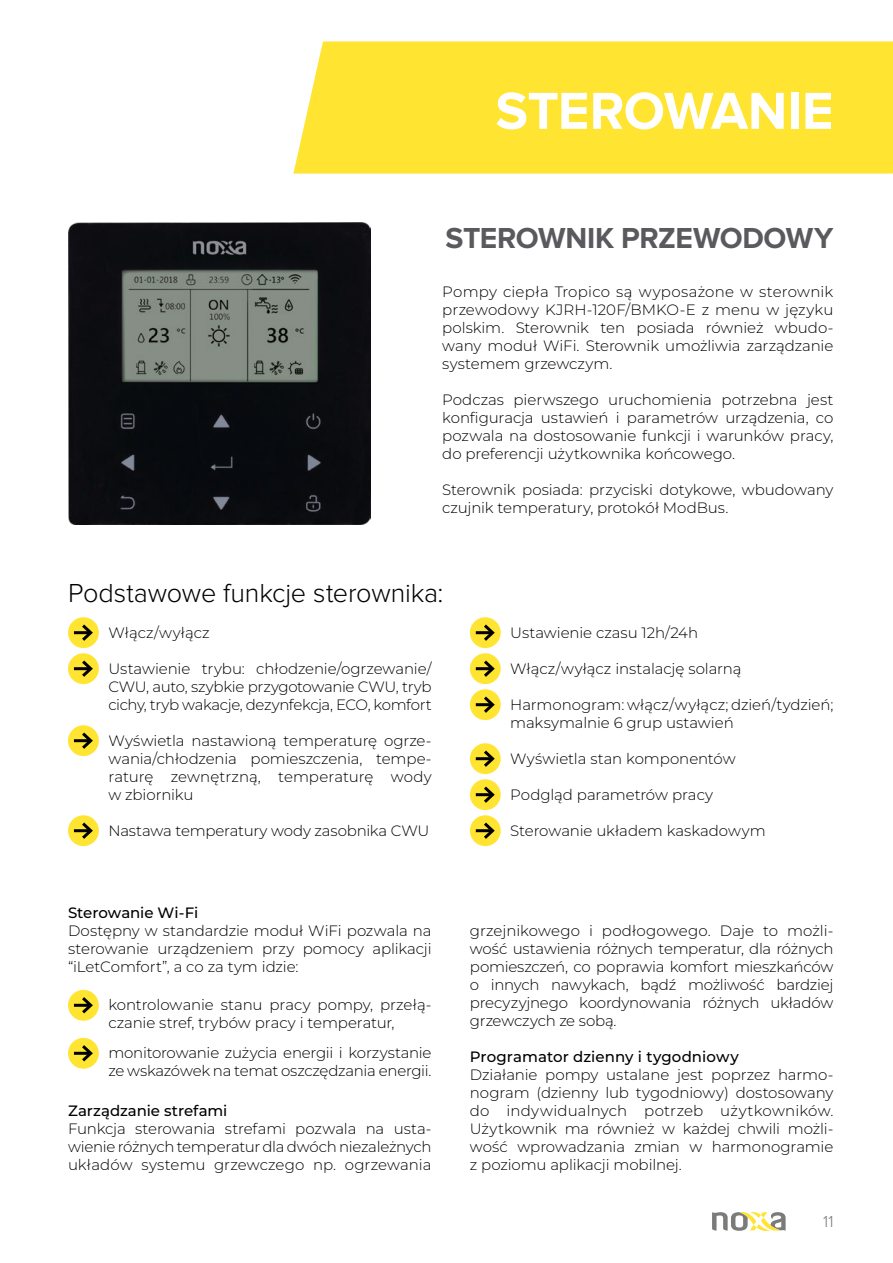
<style>
.page{position:relative;width:893px;height:1263px;background:#fff}
.page>*{position:absolute;margin:0;border:0;box-sizing:border-box;transform-origin:0 0}
.t1{font:700 54px "Proxima Nova";letter-spacing:-.01em;color:#fff}
.t2{font:700 30px "Proxima Nova";letter-spacing:-.015em;color:#5a5a5e}
.t3{font:300 27px "Proxima Nova";letter-spacing:-.005em;color:#000}
.t4{font:300 16.5px "Proxima Nova";color:#7b7b7a}
.t5{font:300 15px/18px "Montserrat";letter-spacing:-.005em;color:#000;text-align:justify}
.t6{font:500 15px "Montserrat";color:#000}
</style>
<div class="page">
<svg style="left:712px;top:1212px;width:74px;height:19px"></svg>
<div style="left:293px;top:41px;width:600px;height:133px;background:#ffe432"></div>
<div style="left:68px;top:617px;width:31px;height:31px;background:#ffe432;border-radius:50%"></div>
<hr style="left:74px;top:631px;width:17px;height:3px;background:#000">
<svg style="left:79px;top:621px;width:16px;height:23px"></svg>
<div style="left:68px;top:653px;width:31px;height:31px;background:#ffe432;border-radius:50%"></div>
<hr style="left:74px;top:667px;width:17px;height:3px;background:#000">
<svg style="left:79px;top:657px;width:16px;height:23px"></svg>
<div style="left:68px;top:725px;width:31px;height:31px;background:#ffe432;border-radius:50%"></div>
<hr style="left:74px;top:739px;width:17px;height:3px;background:#000">
<svg style="left:79px;top:729px;width:16px;height:23px"></svg>
<div style="left:68px;top:815px;width:31px;height:31px;background:#ffe432;border-radius:50%"></div>
<hr style="left:74px;top:829px;width:17px;height:3px;background:#000">
<svg style="left:79px;top:819px;width:16px;height:23px"></svg>
<div style="left:470px;top:617px;width:31px;height:31px;background:#ffe432;border-radius:50%"></div>
<hr style="left:476px;top:631px;width:17px;height:3px;background:#000">
<svg style="left:481px;top:621px;width:16px;height:23px"></svg>
<div style="left:470px;top:653px;width:31px;height:31px;background:#ffe432;border-radius:50%"></div>
<hr style="left:476px;top:667px;width:17px;height:3px;background:#000">
<svg style="left:481px;top:657px;width:16px;height:23px"></svg>
<div style="left:470px;top:689px;width:31px;height:31px;background:#ffe432;border-radius:50%"></div>
<hr style="left:476px;top:703px;width:17px;height:3px;background:#000">
<svg style="left:481px;top:693px;width:16px;height:23px"></svg>
<div style="left:470px;top:743px;width:31px;height:31px;background:#ffe432;border-radius:50%"></div>
<hr style="left:476px;top:757px;width:17px;height:3px;background:#000">
<svg style="left:481px;top:747px;width:16px;height:23px"></svg>
<div style="left:470px;top:779px;width:31px;height:31px;background:#ffe432;border-radius:50%"></div>
<hr style="left:476px;top:793px;width:17px;height:3px;background:#000">
<svg style="left:481px;top:783px;width:16px;height:23px"></svg>
<div style="left:470px;top:815px;width:31px;height:31px;background:#ffe432;border-radius:50%"></div>
<hr style="left:476px;top:829px;width:17px;height:3px;background:#000">
<svg style="left:481px;top:819px;width:16px;height:23px"></svg>
<div style="left:68px;top:990px;width:31px;height:31px;background:#ffe432;border-radius:50%"></div>
<hr style="left:74px;top:1004px;width:17px;height:3px;background:#000">
<svg style="left:79px;top:994px;width:16px;height:22px"></svg>
<div style="left:68px;top:1038px;width:31px;height:31px;background:#ffe432;border-radius:50%"></div>
<hr style="left:74px;top:1052px;width:17px;height:3px;background:#000">
<svg style="left:79px;top:1042px;width:16px;height:22px"></svg>
<img style="left:69px;top:223px;width:302px;height:302px">
<h1 class="t1" style="left:496px;top:80px;width:339px">STEROWANIE</h1>
<h2 class="t2" style="left:445px;top:221px;width:389px">STEROWNIK PRZEWODOWY</h2>
<p class="t5" style="left:442px;top:282px;width:393px">Pompy ciepła Tropico są wyposażone w sterownik przewodowy KJRH-120F/BMKO-E z menu w języku polskim. Sterownik ten posiada również wbudo&shy;wany moduł WiFi. Sterownik umożliwia zarządzanie systemem grzewczym.</p>
<p class="t5" style="left:442px;top:390px;width:393px">Podczas pierwszego uruchomienia potrzebna jest konfiguracja ustawień i parametrów urządzenia, co pozwala na dostosowanie funkcji i warunków pracy, do preferencji użytkownika końcowego.</p>
<p class="t5" style="left:442px;top:480px;width:393px">Sterownik posiada: przyciski dotykowe, wbudowany czujnik temperatury, protokół ModBus.</p>
<h3 class="t3" style="left:68px;top:578px;width:377px">Podstawowe funkcje sterownika:</h3>
<p class="t5" style="left:108px;top:623px;width:103px">Włącz/wyłącz</p>
<p class="t5" style="left:108px;top:659px;width:325px">Ustawienie trybu: chłodzenie/ogrzewanie/ CWU, auto, szybkie przygotowanie CWU, tryb cichy, tryb wakacje, dezynfekcja, ECO, komfort</p>
<p class="t5" style="left:108px;top:731px;width:325px">Wyświetla nastawioną temperaturę ogrze&shy;wania/chłodzenia pomieszczenia, tempe&shy;raturę zewnętrzną, temperaturę wody w zbiorniku</p>
<p class="t5" style="left:108px;top:821px;width:323px">Nastawa temperatury wody zasobnika CWU</p>
<p class="t6" style="left:68px;top:903px;width:132px">Sterowanie Wi-Fi</p>
<p class="t5" style="left:68px;top:921px;width:365px">Dostępny w standardzie moduł WiFi pozwala na sterowanie urządzeniem przy pomocy aplikacji “iLetComfort”, a co za tym idzie:</p>
<p class="t5" style="left:108px;top:995px;width:325px">kontrolowanie stanu pracy pompy, przełą&shy;czanie stref, trybów pracy i temperatur,</p>
<p class="t5" style="left:108px;top:1043px;width:325px">monitorowanie zużycia energii i korzystanie ze wskazówek na temat oszczędzania energii.</p>
<p class="t6" style="left:68px;top:1101px;width:161px">Zarządzanie strefami</p>
<p class="t5" style="left:68px;top:1119px;width:365px">Funkcja sterowania strefami pozwala na usta&shy;wienie różnych temperatur dla dwóch niezależnych układów systemu grzewczego np. ogrzewania</p>
<p class="t5" style="left:510px;top:623px;width:189px">Ustawienie czasu 12h/24h</p>
<p class="t5" style="left:510px;top:659px;width:233px">Włącz/wyłącz instalację solarną</p>
<p class="t5" style="left:510px;top:695px;width:325px">Harmonogram: włącz/wyłącz; dzień/tydzień; maksymalnie 6 grup ustawień</p>
<p class="t5" style="left:510px;top:749px;width:227px">Wyświetla stan komponentów</p>
<p class="t5" style="left:510px;top:785px;width:204px">Podgląd parametrów pracy</p>
<p class="t5" style="left:510px;top:821px;width:257px">Sterowanie układem kaskadowym</p>
<p class="t5" style="left:470px;top:921px;width:365px">grzejnikowego i podłogowego. Daje to możli&shy;wość ustawienia różnych temperatur, dla różnych pomieszczeń, co poprawia komfort mieszkańców o innych nawykach, bądź możliwość bardziej precyzyjnego koordynowania różnych układów grzewczych ze sobą.</p>
<p class="t6" style="left:470px;top:1047px;width:270px">Programator dzienny i tygodniowy</p>
<p class="t5" style="left:470px;top:1065px;width:365px">Działanie pompy ustalane jest poprzez harmo&shy;nogram (dzienny lub tygodniowy) dostosowany do indywidualnych potrzeb użytkowników.<br>Użytkownik ma również w każdej chwili możli&shy;wość wprowadzania zmian w harmonogramie z poziomu aplikacji mobilnej.</p>
<p class="t4" style="left:823px;top:1212px;width:12px">11</p>
</div>
